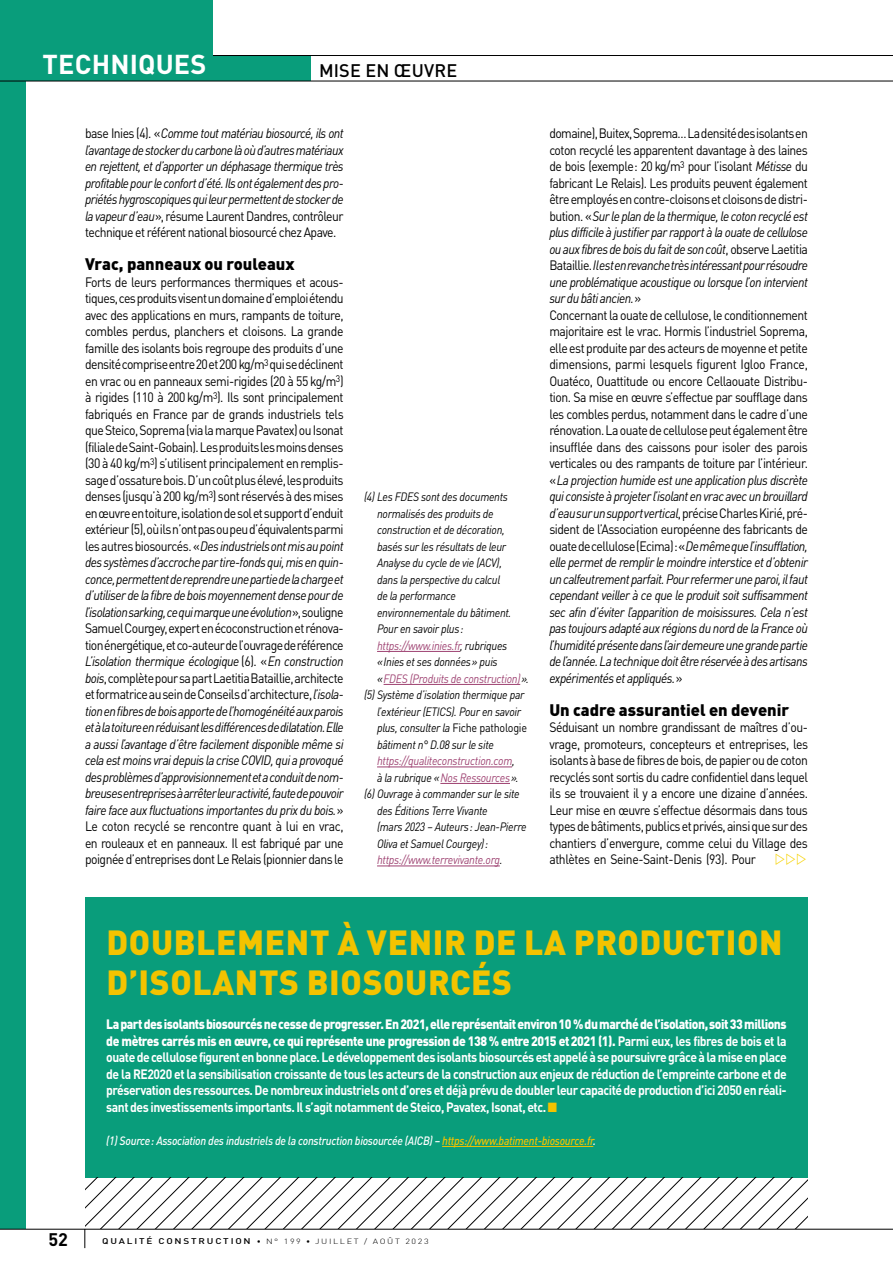
<style>
.page{position:relative;width:893px;height:1263px;background:#fff}
.page>*{position:absolute;margin:0;border:0;box-sizing:border-box;transform-origin:0 0}
.t1{font:900 34.5px/40.5px "DINOT";letter-spacing:.02em;color:#f3c300}
.t2{font:700 27px "DINOT";letter-spacing:.005em;color:#fff}
.t3{font:500 18px "DINOT";letter-spacing:.01em;color:#000}
.t4{font:700 18px "DINOT";color:#000}
.t5{font:900 16.5px "DINOT";color:#000}
.t6{font:13.5px/16.5px "DINOT";letter-spacing:-.04em;color:#000;text-align:justify;scale:.9 1}
.t7{font:700 13.5px/16.5px "DINOT";letter-spacing:-.04em;color:#fff;text-align:justify;scale:.9 1}
.t8{font:italic 13.5px/16.5px "DINOT";letter-spacing:-.045em;color:#000;text-align:justify;scale:.9 1}
.t9{font:italic 12px "DINOT";letter-spacing:-.025em;color:#000;scale:.9 1}
.t10{font:italic 12px "DINOT";letter-spacing:-.025em;color:#9d4070;scale:.9 1}
.t11{font:italic 500 12px "DINOT";letter-spacing:-.025em;color:#fff;scale:.9 1}
.t12{font:300 7.5px "DINOT";letter-spacing:.185em;color:#000}
.s1{font-style:normal}
.s2{font-style:italic}
.s3{color:#000}
.s4{color:#9d4070}
.s5{font-weight:900}
.s6{color:#f3c300}
.s7{font-weight:500;font-size:8.25px}
</style>
<div class="page">
<div style="left:0;top:81px;width:26px;height:1148px;background:#099d7b"></div>
<div style="left:213px;top:55px;width:97px;height:26px;background:#099d7b"></div>
<hr style="left:0;top:55px;width:893px;height:1px;background:#000">
<div style="left:0;top:0;width:213px;height:81px;background:#099d7b"></div>
<hr style="left:0;top:81px;width:893px;height:1px;background:#000">
<hr style="left:0;top:1229px;width:893px;height:1px;background:#000">
<div style="left:85px;top:897px;width:723px;height:281px;background:#099d7b"></div>
<hr style="left:442px;top:1146px;width:151px;height:1px;background:#f3c300">
<hr style="left:377px;top:651px;width:83px;height:1px;background:#9d4070">
<hr style="left:384px;top:684px;width:136px;height:1px;background:#9d4070">
<hr style="left:377px;top:767px;width:135px;height:1px;background:#9d4070">
<hr style="left:440px;top:783px;width:70px;height:1px;background:#9d4070">
<hr style="left:377px;top:866px;width:123px;height:1px;background:#9d4070">
<svg style="left:85px;top:1177px;width:723px;height:71px"></svg>
<h2 class="t2" style="left:43px;top:47px;width:165px">TECHNIQUES</h2>
<h3 class="t3" style="left:319px;top:59px;width:140px">MISE EN ŒUVRE</h3>
<p class="t8" style="left:85px;top:125px;width:289px"><span class="s1">base Inies (4). «</span>Comme tout matériau biosourcé, ils ont l’avantage de stocker du carbone là où d’autres matériaux en rejettent, et d’apporter un déphasage thermique très profitable pour le confort d’été. Ils ont également des pro&shy;priétés hygroscopiques qui leur permettent de stocker de la vapeur d’eau<span class="s1">», résume Laurent Dandres, contrôleur technique et référent national biosourcé chez Apave.</span></p>
<p class="t5" style="left:85px;top:253px;width:211px">Vrac, panneaux ou rouleaux</p>
<p class="t6" style="left:85px;top:273px;width:289px">Forts de leurs performances thermiques et acous&shy;tiques, ces produits visent un domaine d’emploi étendu avec des applications en murs, rampants de toiture, combles perdus, planchers et cloisons. La grande famille des isolants bois regroupe des produits d’une densité comprise entre 20 et 200 kg/m<sup>3</sup> qui se déclinent en vrac ou en panneaux semi-rigides (20 à 55 kg/m<sup>3</sup>) à rigides (110 à 200 kg/m<sup>3</sup>). Ils sont principalement fabriqués en France par de grands industriels tels que Steico, Soprema (via la marque Pavatex) ou Isonat (filiale de Saint-Gobain). Les produits les moins denses (30 à 40 kg/m<sup>3</sup>) s’utilisent principalement en remplis&shy;sage d’ossature bois. D’un coût plus élevé, les produits denses (jusqu’à 200 kg/m<sup>3</sup>) sont réservés à des mises en œuvre en toiture, isolation de sol et support d’enduit extérieur (5), où ils n’ont pas ou peu d’équivalents parmi les autres biosourcés. «<span class="s2">Des industriels ont mis au point des systèmes d’accroche par tire-fonds qui, mis en quin&shy;conce, permettent de reprendre une partie de la charge et d’utiliser de la fibre de bois moyennement dense pour de l’isolation sarking, ce qui marque une évolution</span>», souligne Samuel Courgey, expert en écoconstruction et rénova&shy;tion énergétique, et co-auteur de l’ouvrage de référence <span class="s2">L’isolation thermique écologique</span> (6). «<span class="s2">En construction bois</span>, complète pour sa part Laetitia Bataillie, architecte et formatrice au sein de Conseils d’architecture, <span class="s2">l’isola&shy;tion en fibres de bois apporte de l’homogénéité aux parois et à la toiture en réduisant les différences de dilatation. Elle a aussi l’avantage d’être facilement disponible même si cela est moins vrai depuis la crise COVID, qui a provoqué des problèmes d’approvisionnement et a conduit de nom&shy;breuses entreprises à arrêter leur activité, faute de pouvoir faire face aux fluctuations importantes du prix du bois.</span>» Le coton recyclé se rencontre quant à lui en vrac, en rouleaux et en panneaux. Il est fabriqué par une poignée d’entreprises dont Le Relais (pionnier dans le</p>
<p class="t9" style="left:364px;top:489px;width:161px">(4) Les FDES sont des documents</p>
<p class="t9" style="left:377px;top:506px;width:131px">normalisés des produits de</p>
<p class="t9" style="left:377px;top:522px;width:144px">construction et de décoration,</p>
<p class="t9" style="left:377px;top:539px;width:145px">basés sur les résultats de leur</p>
<p class="t9" style="left:377px;top:555px;width:140px">Analyse du cycle de vie (ACV),</p>
<p class="t9" style="left:377px;top:572px;width:138px">dans la perspective du calcul</p>
<p class="t9" style="left:377px;top:588px;width:89px">de la performance</p>
<p class="t9" style="left:377px;top:605px;width:151px">environnementale du bâtiment.</p>
<p class="t9" style="left:377px;top:621px;width:97px">Pour en savoir plus:</p>
<p class="t10" style="left:377px;top:638px;width:146px">https://www.inies.fr<span class="s3">, rubriques</span></p>
<p class="t9" style="left:377px;top:654px;width:136px">«Inies et ses données» puis</p>
<p class="t10" style="left:377px;top:671px;width:170px"><span class="s3">«</span>FDES (Produits de construction)<span class="s3">».</span></p>
<p class="t9" style="left:364px;top:687px;width:180px">(5) Système d’isolation thermique par</p>
<p class="t9" style="left:377px;top:704px;width:162px">l’extérieur (ETICS). Pour en savoir</p>
<p class="t9" style="left:377px;top:720px;width:168px">plus, consulter la <span class="s1">Fiche pathologie</span></p>
<p class="t9" style="left:377px;top:737px;width:131px">bâtiment n° D.08 sur le site</p>
<p class="t10" style="left:377px;top:753px;width:155px">https://qualiteconstruction.com<span class="s3">,</span></p>
<p class="t9" style="left:377px;top:770px;width:159px">à la rubrique «<span class="s4">Nos Ressources</span>».</p>
<p class="t9" style="left:364px;top:786px;width:174px">(6) Ouvrage à commander sur le site</p>
<p class="t9" style="left:377px;top:803px;width:124px">des Éditions Terre Vivante</p>
<p class="t9" style="left:377px;top:819px;width:168px">(mars 2023 – Auteurs: Jean-Pierre</p>
<p class="t9" style="left:377px;top:836px;width:125px">Oliva et Samuel Courgey):</p>
<p class="t10" style="left:377px;top:852px;width:141px">https://www.terrevivante.org<span class="s3">.</span></p>
<p class="t6" style="left:549px;top:125px;width:289px;text-align:left">domaine), Buitex, Soprema… La densité des isolants en coton recyclé les apparentent davantage à des laines de bois (exemple: 20 kg/m<sup>3</sup> pour l’isolant <span class="s2">Métisse</span> du fabricant Le Relais). Les produits peuvent également être employés en contre-cloisons et cloisons de distri&shy;bution. «<span class="s2">Sur le plan de la thermique, le coton recyclé est plus difficile à justifier par rapport à la ouate de cellulose ou aux fibres de bois du fait de son coût</span>, observe Laetitia Bataillie. <span class="s2">Il est en revanche très intéressant pour résoudre une problématique acoustique ou lorsque l’on intervient sur du bâti ancien.</span>»<br>Concernant la ouate de cellulose, le conditionnement majoritaire est le vrac. Hormis l’industriel Soprema, elle est produite par des acteurs de moyenne et petite dimensions, parmi lesquels figurent Igloo France, Ouatéco, Ouattitude ou encore Cellaouate Distribu&shy;tion. Sa mise en œuvre s’effectue par soufflage dans les combles perdus, notamment dans le cadre d’une rénovation. La ouate de cellulose peut également être insufflée dans des caissons pour isoler des parois verticales ou des rampants de toiture par l’intérieur. «<span class="s2">La projection humide est une application plus discrète qui consiste à projeter l’isolant en vrac avec un brouillard d’eau sur un support vertical</span>, précise Charles Kirié, pré&shy;sident de l’Association européenne des fabricants de ouate de cellulose (Ecima): «<span class="s2">De même que l’insufflation, elle permet de remplir le moindre interstice et d’obtenir un calfeutrement parfait. Pour refermer une paroi, il faut cependant veiller à ce que le produit soit suffisamment sec afin d’éviter l’apparition de moisissures. Cela n’est pas toujours adapté aux régions du nord de la France où l’humidité présente dans l’air demeure une grande partie de l’année. La technique doit être réservée à des artisans expérimentés et appliqués.</span>»</p>
<p class="t5" style="left:549px;top:699px;width:241px">Un cadre assurantiel en devenir</p>
<p class="t6" style="left:549px;top:719px;width:289px">Séduisant un nombre grandissant de maîtres d’ou&shy;vrage, promoteurs, concepteurs et entreprises, les isolants à base de fibres de bois, de papier ou de coton recyclés sont sortis du cadre confidentiel dans lequel ils se trouvaient il y a encore une dizaine d’années.<br>Leur mise en œuvre s’effectue désormais dans tous types de bâtiments, publics et privés, ainsi que sur des chantiers d’envergure, comme celui du Village des athlètes en Seine-Saint-Denis (93). Pour</p>
<h1 class="t1" style="left:106px;top:921px;width:678px">DOUBLEMENT À VENIR DE LA PRODUCTION<br>D’ISOLANTS BIOSOURCÉS</h1>
<p class="t7" style="left:106px;top:1016px;width:757px"><span class="s5">La part des isolants biosourcés ne cesse de progresser. En 2021, elle représentait environ 10 % du marché de l’isolation, soit 33 millions de mètres carrés mis en œuvre, ce qui représente une progression de 138 % entre 2015 et 2021 (1).</span> Parmi eux, les fibres de bois et la ouate de cellulose figurent en bonne place. Le développement des isolants biosourcés est appelé à se poursuivre grâce à la mise en place de la RE2020 et la sensibilisation croissante de tous les acteurs de la construction aux enjeux de réduction de l’empreinte carbone et de préservation des ressources. De nombreux industriels ont d’ores et déjà prévu de doubler leur capacité de production d’ici 2050 en réali&shy;sant des investissements importants. Il s’agit notamment de Steico, Pavatex, Isonat, etc. <span class="s6">■</span></p>
<p class="t11" style="left:106px;top:1133px;width:546px">(1) Source: Association des industriels de la construction biosourcée (AICB) – <span class="s6">https://www.batiment-biosource.fr</span>.</p>
<h3 class="t4" style="left:48px;top:1227px;width:21px">52</h3>
<p class="t12" style="left:102px;top:1237px;width:328px"><span class="s7">QUALITÉ CONSTRUCTION</span> • N° 199 • JUILLET / AOÛT 2023</p>
</div>
